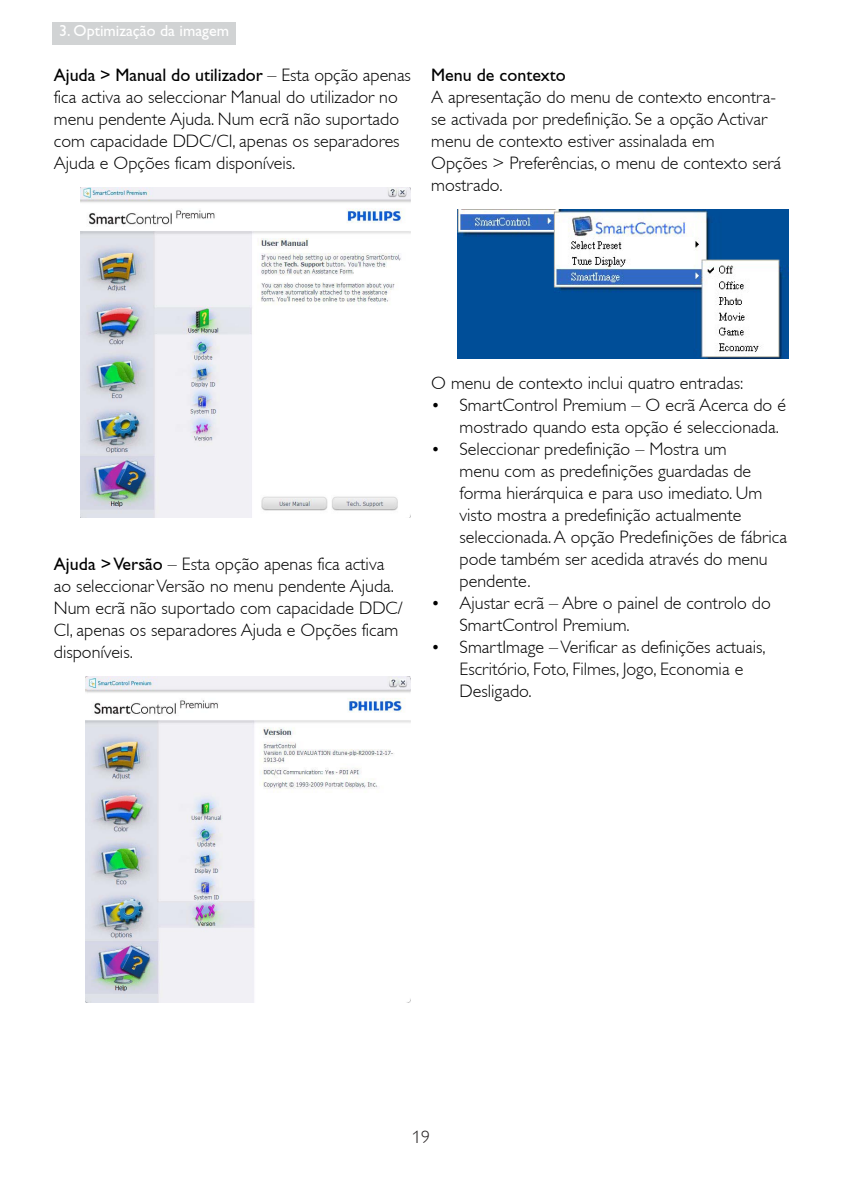
<style>
.page{position:relative;width:842px;height:1191px;background:#fff}
.page>*{position:absolute;margin:0;border:0;box-sizing:border-box;transform-origin:0 0}
.t1{font:300 18px/22px "Gill Alt One";color:#000}
.t2{font:18px "Gill Alt One";color:#000}
.t3{font:300 18px "Gill Alt One";color:#231f20}
.t4{font:16px "Gill Alt One";color:#fff}
.s1{font-weight:400}
</style>
<div class="page">
<div style="left:52px;top:23px;width:184px;height:22px;background:#d1d3d4"></div>
<img style="left:80px;top:187px;width:331px;height:331px">
<img style="left:85px;top:676px;width:326px;height:326px">
<img style="left:457px;top:209px;width:331px;height:150px">
<p class="t4" style="left:59px;top:25px;width:171px">3. Optimização da imagem</p>
<p class="t1" style="left:54px;top:66px;width:359px"><span class="s1">Ajuda &gt; Manual do utilizador</span> – Esta opção apenas fica activa ao seleccionar Manual do utilizador no menu pendente Ajuda. Num ecrã não suportado com capacidade DDC/CI, apenas os separadores Ajuda e Opções ficam disponíveis.</p>
<p class="t2" style="left:431px;top:69px;width:136px">Menu de contexto</p>
<p class="t1" style="left:431px;top:88px;width:351px">A apresentação do menu de contexto encontra&shy;se activada por predefinição. Se a opção Activar menu de contexto estiver assinalada em<br>Opções &gt; Preferências, o menu de contexto será mostrado.</p>
<p class="t1" style="left:54px;top:555px;width:350px"><span class="s1">Ajuda &gt; Versão</span> – Esta opção apenas fica activa ao seleccionar Versão no menu pendente Ajuda.<br>Num ecrã não suportado com capacidade DDC/ CI, apenas os separadores Ajuda e Opções ficam disponíveis.</p>
<p class="t1" style="left:431px;top:374px;width:314px">O menu de contexto inclui quatro entradas:</p>
<p class="t1" style="left:459px;top:396px;width:328px;text-indent:-28px">• SmartControl Premium – O ecrã Acerca do é mostrado quando esta opção é seleccionada.</p>
<p class="t1" style="left:459px;top:440px;width:329px;text-indent:-28px">• Seleccionar predefinição – Mostra um<br>menu com as predefinições guardadas de forma hierárquica e para uso imediato. Um visto mostra a predefinição actualmente seleccionada. A opção Predefinições de fábrica pode também ser acedida através do menu pendente.</p>
<p class="t1" style="left:459px;top:594px;width:313px;text-indent:-28px">• Ajustar ecrã – Abre o painel de controlo do<br>SmartControl Premium.</p>
<p class="t1" style="left:459px;top:638px;width:308px;text-indent:-28px">• SmartImage – Verificar as definições actuais,<br>Escritório, Foto, Filmes, Jogo, Economia e<br>Desligado.</p>
<p class="t3" style="left:412px;top:1131px;width:19px">19</p>
</div>
